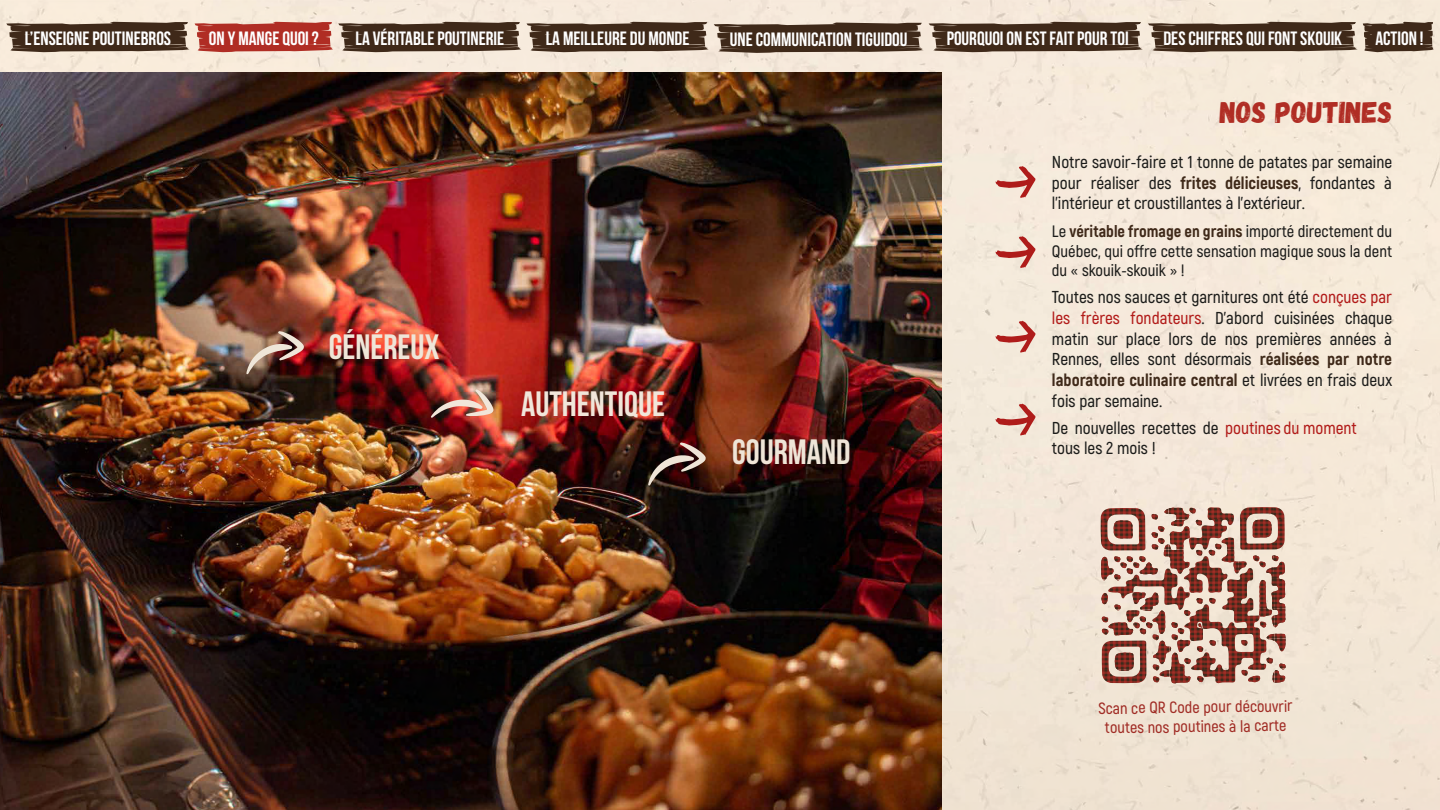
<style>
.page{position:relative;width:1440px;height:810px;background:#f5e8d9}
.page>*{position:absolute;margin:0;border:0;box-sizing:border-box;transform-origin:0 0}
.t1{font:700 35.17px "Bebas Neue";color:#f1e6da}
.t2{font:700 35.17px "Bebas Neue";color:#efe6d8}
.t3{font:700 35.17px "Bebas Neue";color:#efe5d7}
.t4{font:30.3px "Gagalin";color:#b02d24}
.t5{font:700 19.27px "Bebas Neue";color:#fff}
.t6{font:600 17.25px/20.7px "Akrobat";color:#1d1d1b;text-align:justify}
.t7{font:600 16.5px/20.2px "Akrobat";color:#1d1d1b}
.t8{font:600 16.27px/19.5px "Akrobat";color:#a12d26;text-align:center}
.s1{font-weight:800;color:#3f2919}
.s2{color:#b21c1a}
</style>
<div class="page">
<svg style="left:6px;top:22px;width:1428px;height:31px;background:#66493a"></svg>
<svg style="left:1101px;top:507px;width:185px;height:177px;background:#b68c7e"></svg>
<svg style="left:995px;top:166px;width:41px;height:32px"></svg>
<svg style="left:995px;top:236px;width:41px;height:32px"></svg>
<svg style="left:995px;top:321px;width:41px;height:32px"></svg>
<svg style="left:995px;top:404px;width:41px;height:32px"></svg>
<img style="left:0;top:72px;width:941px;height:738px">
<img style="left:246px;top:331px;width:58px;height:43px">
<img style="left:431px;top:389px;width:63px;height:29px">
<svg style="left:648px;top:442px;width:58px;height:44px;background:#513833"></svg>
<p class="t5" style="left:25px;top:28px;width:148px">L’ENSEIGNE POUTINEBROS</p>
<p class="t5" style="left:209px;top:28px;width:111px">ON Y MANGE QUOI ?</p>
<p class="t5" style="left:355px;top:28px;width:150px">LA VÉRITABLE POUTINERIE</p>
<p class="t5" style="left:546px;top:28px;width:145px">LA MEILLEURE DU MONDE</p>
<p class="t5" style="left:730px;top:29px;width:179px">UNE COMMUNICATION TIGUIDOU</p>
<p class="t5" style="left:947px;top:28px;width:183px">POURQUOI ON EST FAIT POUR TOI</p>
<p class="t5" style="left:1163px;top:28px;width:180px">DES CHIFFRES QUI FONT SKOUIK</p>
<p class="t5" style="left:1375px;top:27px;width:50px">ACTION !</p>
<h1 class="t2" style="left:329px;top:328px;width:112px">GÉNÉREUX</h1>
<h1 class="t1" style="left:521px;top:385px;width:145px">AUTHENTIQUE</h1>
<h1 class="t3" style="left:732px;top:432px;width:120px">GOURMAND</h1>
<h2 class="t4" style="left:1220px;top:94px;width:174px">NOS POUTINES</h2>
<p class="t6" style="left:1052px;top:152px;width:342px">Notre savoir-faire et 1 tonne de patates par semaine pour réaliser des <span class="s1">frites délicieuses</span>, fondantes à l’intérieur et croustillantes à l’extérieur.</p>
<p class="t7" style="left:1052px;top:221px;width:342px">Le <span class="s1">véritable fromage en grains</span> importé directement du<br>Québec, qui offre cette sensation magique sous la dent</p>
<p class="t7" style="left:1052px;top:260px;width:134px">du « skouik-skouik » !</p>
<p class="t6" style="left:1052px;top:287px;width:342px">Toutes nos sauces et garnitures ont été <span class="s2">conçues par les frères fondateurs</span>. D’abord cuisinées chaque matin sur place lors de nos premières années à Rennes, elles sont désormais <span class="s1">réalisées par notre laboratoire culinaire central</span> et livrées en frais deux fois par semaine.</p>
<p class="t6" style="left:1052px;top:417px;width:306px">De nouvelles recettes de <span class="s2">poutines du moment </span>tous les 2 mois !</p>
<p class="t8" style="left:1098px;top:699px;width:196px;rotate:-1deg">Scan ce QR Code pour découvrir toutes nos poutines à la carte</p>
</div>
